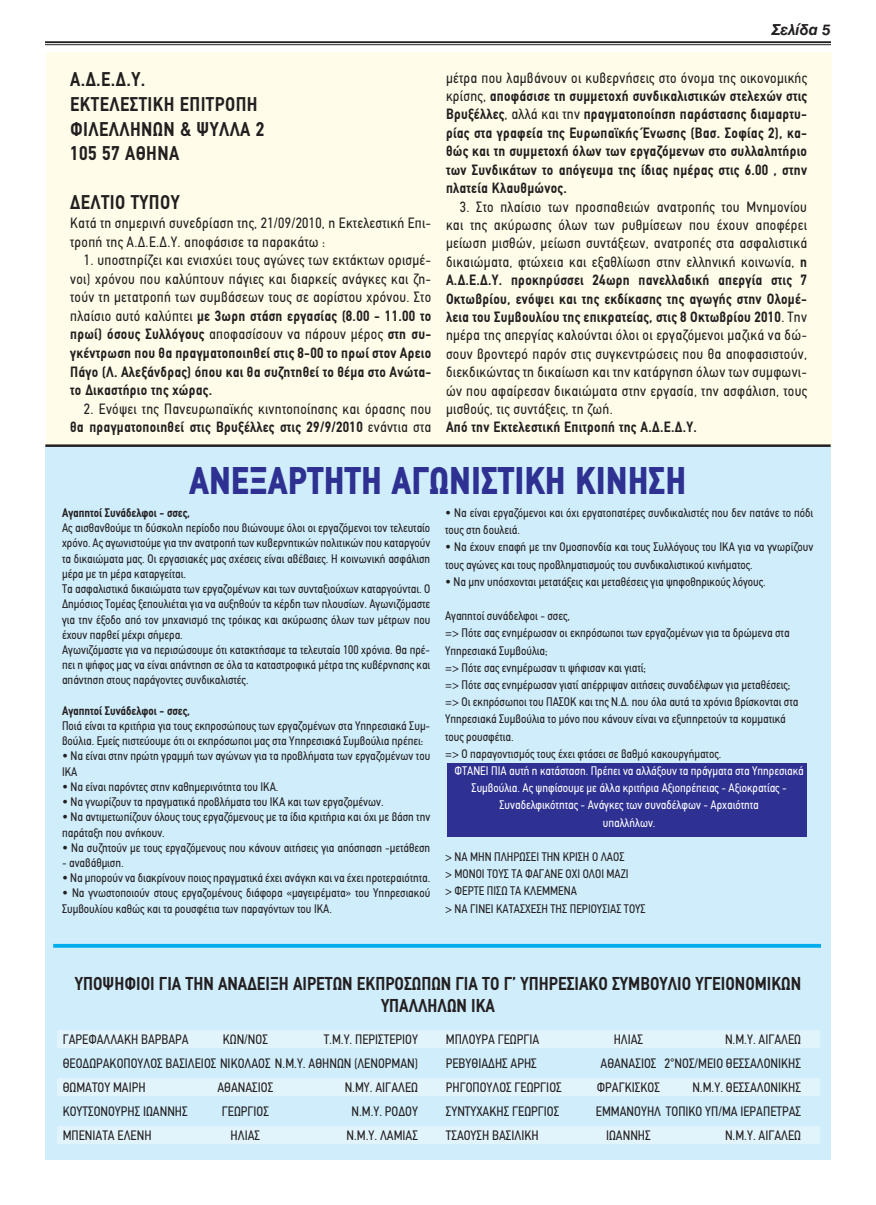
<style>
.page{position:relative;width:876px;height:1205px;background:#fff}
.page>*{position:absolute;margin:0;border:0;box-sizing:border-box;transform-origin:0 0}
.t1{font:900 condensed 38.75px "PF Din Text";color:#2e3092}
.t2{font:700 20px/24.6px "PF Din Text Condensed";letter-spacing:.02em;color:#231f20}
.t3{font:700 18.75px/22.5px "PF Din Text Condensed";color:#231f20;text-align:center}
.t4{font:15px/18.4px "PF Din Text Condensed";letter-spacing:.02em;color:#231f20;text-align:justify}
.t5{font:700 15px/18.4px "PF Din Text Condensed";letter-spacing:.02em;color:#231f20;text-align:justify}
.t6{font:italic 15px "UB Helvetica Bold";color:#231f20}
.t7{font:13.75px/24px "PF Din Text Condensed";color:#231f20;text-align:justify}
.t8{font:12.5px/15.2px "PF Din Text Condensed";color:#231f20}
.t9{font:12.5px/17.2px "PF Din Text Condensed";color:#fff;text-align:center}
.t10{font:700 12.5px "PF Din Text Condensed";color:#231f20}
.s1{font-weight:700}
.s2{font-weight:400}
</style>
<div class="page">
<hr style="left:45px;top:41px;width:785px;height:2px;background:#231f20">
<hr style="left:45px;top:44px;width:785px;height:1px;background:#231f20">
<div style="left:46px;top:52px;width:785px;height:428px;background:#fffde9"></div>
<div style="left:46px;top:447px;width:784px;height:713px;background:#cfedfb"></div>
<div style="left:58px;top:1031px;width:761px;height:17px;background:#e1f4fc"></div>
<div style="left:58px;top:1078px;width:761px;height:17px;background:#e1f4fc"></div>
<div style="left:58px;top:1126px;width:761px;height:17px;background:#e1f4fc"></div>
<div style="left:446px;top:763px;width:360px;height:73px;background:#2e3092"></div>
<hr style="left:45px;top:444px;width:785px;height:3px;background:#231f20">
<svg style="left:53px;top:944px;width:767px;height:4px;background:#0cb1ef"></svg>
<h2 class="t2" style="left:70px;top:69px;width:196px">Α.Δ.Ε.Δ.Υ.<br>ΕΚΤΕΛΕΣΤΙΚΗ ΕΠΙΤΡΟΠΗ<br>ΦΙΛΕΛΛΗΝΩΝ &amp; ΨΥΛΛΑ 2<br>105 57 ΑΘΗΝΑ</h2>
<h2 class="t2" style="left:70px;top:192px;width:111px">ΔΕΛΤΙΟ ΤΥΠΟΥ</h2>
<p class="t4" style="left:70px;top:215px;width:362px">Κατά τη σημερινή συνεδρίαση της, 21/09/2010, η Εκτελεστική Επι&shy;τροπή της Α.Δ.Ε.Δ.Υ. αποφάσισε τα παρακάτω :</p>
<p class="t4" style="left:70px;top:252px;width:362px;text-indent:14px">1. υποστηρίζει και ενισχύει τους αγώνες των εκτάκτων ορισμέ&shy;νοι) χρόνου που καλύπτουν πάγιες και διαρκείς ανάγκες και ζη&shy;τούν τη μετατροπή των συμβάσεων τους σε αορίστου χρόνου. Στο πλαίσιο αυτό καλύπτει <span class="s1">με 3ωρη στάση εργασίας (8.00 - 11.00 το πρωί) όσους Συλλόγους</span> αποφασίσουν να πάρουν μέρος <span class="s1">στη συ&shy;γκέντρωση που θα πραγματοποιηθεί στις 8-00 το πρωί στον Αρειο Πάγο (Λ. Αλεξάνδρας) όπου και θα συζητηθεί το θέμα στο Ανώτα&shy;το Δικαστήριο της χώρας.</span></p>
<p class="t4" style="left:70px;top:401px;width:362px;text-align:right">2. Ενόψει της Πανευρωπαϊκής κινητοποίησης και όρασης που <span class="s1">θα πραγματοποιηθεί στις Βρυξέλλες στις 29/9/2010</span> ενάντια στα</p>
<p class="t6" style="left:771px;top:20px;width:61px">Σελίδα 5</p>
<p class="t5" style="left:446px;top:70px;width:362px"><span class="s2">μέτρα που λαμβάνουν οι κυβερνήσεις στο όνομα της οικονομικής κρίσης,</span> αποφάσισε τη συμμετοχή συνδικαλιστικών στελεχών στις Βρυξέλλες<span class="s2">, αλλά και την</span> πραγματοποίηση παράστασης διαμαρτυ&shy;ρίας στα γραφεία της Ευρωπαϊκής Ένωσης (Βασ. Σοφίας 2), κα&shy;θώς και τη συμμετοχή όλων των εργαζόμενων στο συλλαλητήριο των Συνδικάτων το απόγευμα της ίδιας ημέρας στις 6.00 , στην πλατεία Κλαυθμώνος.</p>
<p class="t4" style="left:446px;top:199px;width:362px;text-indent:14px">3. Στο πλαίσιο των προσπαθειών ανατροπής του Μνημονίου και της ακύρωσης όλων των ρυθμίσεων που έχουν αποφέρει μείωση μισθών, μείωση συντάξεων, ανατροπές στα ασφαλιστικά δικαιώματα, φτώχεια και εξαθλίωση στην ελληνική κοινωνία, <span class="s1">η Α.Δ.Ε.Δ.Υ. προκηρύσσει 24ωρη πανελλαδική απεργία στις 7<br>Οκτωβρίου, ενόψει και της εκδίκασης της αγωγής στην Ολομέ&shy;λεια του Συμβουλίου της επικρατείας, στις 8 Οκτωβρίου 2010</span>. Την ημέρα της απεργίας καλούνται όλοι οι εργαζόμενοι μαζικά να δώ&shy;σουν βροντερό παρόν στις συγκεντρώσεις που θα αποφασιστούν, διεκδικώντας τη δικαίωση και την κατάργηση όλων των συμφωνι&shy;ών που αφαίρεσαν δικαιώματα στην εργασία, την ασφάλιση, τους μισθούς, τις συντάξεις, τη ζωή.</p>
<p class="t5" style="left:446px;top:419px;width:252px">Από την Εκτελεστική Επιτροπή της Α.Δ.Ε.Δ.Υ.</p>
<h1 class="t1" style="left:189px;top:467px;width:498px">ΑΝΕΞΑΡΤΗΤΗ ΑΓΩΝΙΣΤΙΚΗ ΚΙΝΗΣΗ</h1>
<p class="t10" style="left:62px;top:508px;width:129px">Αγαπητοί Συνάδελφοι - σσες,</p>
<p class="t8" style="left:62px;top:521px;width:369px">Ας αισθανθούμε τη δύσκολη περίοδο που βιώνουμε όλοι οι εργαζόμενοι τον τελευταίο χρόνο. Ας αγωνιστούμε για την ανατροπή των κυβερνητικών πολιτικών που καταργούν τα δικαιώματα μας. Οι εργασιακές μας σχέσεις είναι αβέβαιες. Η κοινωνική ασφάλιση μέρα με τη μέρα καταργείται.<br>Τα ασφαλιστικά δικαιώματα των εργαζομένων και των συνταξιούχων καταργούνται. Ο Δημόσιος Τομέας ξεπουλιέται για να αυξηθούν τα κέρδη των πλουσίων. Αγωνιζόμαστε για την έξοδο από τον μηχανισμό της τρόικας και ακύρωσης όλων των μέτρων που έχουν παρθεί μέχρι σήμερα.<br>Αγωνιζόμαστε για να περισώσουμε ότι κατακτήσαμε τα τελευταία 100 χρόνια. Θα πρέ&shy;πει η ψήφος μας να είναι απάντηση σε όλα τα καταστροφικά μέτρα της κυβέρνησης και απάντηση στους παράγοντες συνδικαλιστές.</p>
<p class="t10" style="left:62px;top:706px;width:129px">Αγαπητοί Συνάδελφοι - σσες,</p>
<p class="t8" style="left:62px;top:719px;width:369px">Ποιά είναι τα κριτήρια για τους εκπροσώπους των εργαζομένων στα Υπηρεσιακά Συμ&shy;βούλια. Εμείς πιστεύουμε ότι οι εκπρόσωποι μας στα Υπηρεσιακά Συμβούλια πρέπει:</p>
<p class="t8" style="left:62px;top:750px;width:369px">• Να είναι στην πρώτη γραμμή των αγώνων για τα προβλήματα των εργαζομένων του<br>ΙΚΑ</p>
<p class="t8" style="left:62px;top:780px;width:218px">• Να είναι παρόντες στην καθημερινότητα του ΙΚΑ.</p>
<p class="t8" style="left:62px;top:795px;width:323px">• Να γνωρίζουν τα πραγματικά προβλήματα του ΙΚΑ και των εργαζομένων.</p>
<p class="t8" style="left:62px;top:810px;width:369px">• Να αντιμετωπίζουν όλους τους εργαζόμενους με τα ίδια κριτήρια και όχι με βάση την παράταξη που ανήκουν.</p>
<p class="t8" style="left:62px;top:841px;width:369px">• Να συζητούν με τους εργαζόμενους που κάνουν αιτήσεις για απόσπαση -μετάθεση</p>
<p class="t8" style="left:62px;top:856px;width:63px">- αναβάθμιση.</p>
<p class="t8" style="left:62px;top:871px;width:369px">• Να μπορούν να διακρίνουν ποιος πραγματικά έχει ανάγκη και να έχει προτεραιότητα.</p>
<p class="t8" style="left:62px;top:887px;width:369px">• Να γνωστοποιούν στους εργαζομένους διάφορα «μαγειρέματα» του Υπηρεσιακού<br>Συμβουλίου καθώς και τα ρουσφέτια των παραγόντων του ΙΚΑ.</p>
<p class="t8" style="left:445px;top:505px;width:369px;line-height:17.2px">• Να είναι εργαζόμενοι και όχι εργατοπατέρες συνδικαλιστές που δεν πατάνε το πόδι τους στη δουλειά.</p>
<p class="t8" style="left:445px;top:540px;width:369px;line-height:17.2px">• Να έχουν επαφή με την Ομοσπονδία και τους Συλλόγους του ΙΚΑ για να γνωρίζουν τους αγώνες και τους προβληματισμούς του συνδικαλιστικού κινήματος.</p>
<p class="t8" style="left:445px;top:575px;width:322px">• Να μην υπόσχονται μετατάξεις και μεταθέσεις για ψηφοθηρικούς λόγους.</p>
<p class="t8" style="left:445px;top:608px;width:354px;line-height:17.2px">Αγαπητοί συνάδελφοι - σσες,<br>=&gt; Πότε σας ενημέρωσαν οι εκπρόσωποι των εργαζομένων για τα δρώμενα στα Υπηρεσιακά Συμβούλια;<br>=&gt; Πότε σας ενημέρωσαν τι ψήφισαν και γιατί;<br>=&gt; Πότε σας ενημέρωσαν γιατί απέρριψαν αιτήσεις συναδέλφων για μεταθέσεις; =&gt; Οι εκπρόσωποι του ΠΑΣΟΚ και της Ν.Δ. που όλα αυτά τα χρόνια βρίσκονται στα Υπηρεσιακά Συμβούλια το μόνο που κάνουν είναι να εξυπηρετούν τα κομματικά τους ρουσφέτια.<br>=&gt; Ο παραγοντισμός τους έχει φτάσει σε βαθμό κακουργήματος.</p>
<p class="t9" style="left:454px;top:763px;width:350px">ΦΤΑΝΕΙ ΠΙΑ αυτή η κατάσταση. Πρέπει να αλλάξουν τα πράγματα στα Υπηρεσιακά Συμβούλια. Ας ψηφίσουμε με άλλα κριτήρια Αξιοπρέπειας - Αξιοκρατίας - Συναδελφικότητας - Ανάγκες των συναδέλφων - Αρχαιότητα<br>υπαλλήλων.</p>
<p class="t8" style="left:445px;top:849px;width:202px;line-height:17.2px">&gt; ΝΑ ΜΗΝ ΠΛΗΡΩΣΕΙ ΤΗΝ ΚΡΙΣΗ Ο ΛΑΟΣ<br>&gt; ΜΟΝΟΙ ΤΟΥΣ ΤΑ ΦΑΓΑΝΕ ΟΧΙ ΟΛΟΙ ΜΑΖΙ<br>&gt; ΦΕΡΤΕ ΠΙΣΩ ΤΑ ΚΛΕΜΜΕΝΑ<br>&gt; ΝΑ ΓΙΝΕΙ ΚΑΤΑΣΧΕΣΗ ΤΗΣ ΠΕΡΙΟΥΣΙΑΣ ΤΟΥΣ</p>
<h3 class="t3" style="left:75px;top:974px;width:727px">ΥΠΟΨΗΦΙΟΙ ΓΙΑ ΤΗΝ ΑΝΑΔΕΙΞΗ ΑΙΡΕΤΩΝ ΕΚΠΡΟΣΩΠΩΝ ΓΙΑ ΤΟ Γ’ ΥΠΗΡΕΣΙΑΚΟ ΣΥΜΒΟΥΛΙΟ ΥΓΕΙΟΝΟΜΙΚΩΝ<br>ΥΠΑΛΛΗΛΩΝ ΙΚΑ</h3>
<p class="t7" style="left:63px;top:1029px;width:356px;text-indent:261px">Τ.Μ.Υ. ΠΕΡΙΣΤΕΡΙΟΥ ΘΕΟΔΩΡΑΚΟΠΟΥΛΟΣ ΒΑΣΙΛΕΙΟΣ ΝΙΚΟΛΑΟΣ Ν.Μ.Υ. ΑΘΗΝΩΝ (ΛΕΝΟΡΜΑΝ)<br>ΘΩΜΑΤΟΥ ΜΑΙΡΗ</p>
<p class="t7" style="left:63px;top:1029px;width:127px">ΓΑΡΕΦΑΛΛΑΚΗ ΒΑΡΒΑΡΑ</p>
<p class="t7" style="left:223px;top:1029px;width:47px">ΚΩΝ/ΝΟΣ</p>
<p class="t7" style="left:217px;top:1077px;width:57px">ΑΘΑΝΑΣΙΟΣ</p>
<p class="t7" style="left:344px;top:1077px;width:75px">Ν.MY. ΑΙΓΑΛΕΩ</p>
<p class="t7" style="left:63px;top:1101px;width:126px">ΚΟΥΤΣΟΝΟΥΡΗΣ ΙΩΑΝΝΗΣ</p>
<p class="t7" style="left:222px;top:1101px;width:49px">ΓΕΩΡΓΙΟΣ</p>
<p class="t7" style="left:351px;top:1101px;width:68px">Ν.Μ.Υ. ΡΟΔΟΥ</p>
<p class="t7" style="left:63px;top:1125px;width:90px">ΜΠΕΝΙΑΤΑ ΕΛΕΝΗ</p>
<p class="t7" style="left:230px;top:1125px;width:31px">ΗΛΙΑΣ</p>
<p class="t7" style="left:346px;top:1125px;width:73px">Ν.Μ.Υ. ΛΑΜΙΑΣ</p>
<p class="t7" style="left:445px;top:1029px;width:95px">ΜΠΛΟΥΡΑ ΓΕΩΡΓΙΑ</p>
<p class="t7" style="left:613px;top:1029px;width:31px">ΗΛΙΑΣ</p>
<p class="t7" style="left:724px;top:1029px;width:78px">Ν.Μ.Υ. ΑΙΓΑΛΕΩ</p>
<p class="t7" style="left:445px;top:1053px;width:92px">ΡΕΒΥΘΙΑΔΗΣ ΑΡΗΣ</p>
<p class="t7" style="left:600px;top:1053px;width:202px">ΑΘΑΝΑΣΙΟΣ 2°ΝΟΣ/ΜΕΙΟ ΘΕΣΣΑΛΟΝΙΚΗΣ</p>
<p class="t7" style="left:445px;top:1077px;width:117px">ΡΗΓΟΠΟΥΛΟΣ ΓΕΩΡΓΙΟΣ</p>
<p class="t7" style="left:596px;top:1077px;width:65px">ΦΡΑΓΚΙΣΚΟΣ</p>
<p class="t7" style="left:692px;top:1077px;width:110px">Ν.Μ.Υ. ΘΕΣΣΑΛΟΝΙΚΗΣ</p>
<p class="t7" style="left:445px;top:1101px;width:115px">ΣΥΝΤΥΧΑΚΗΣ ΓΕΩΡΓΙΟΣ</p>
<p class="t7" style="left:595px;top:1101px;width:207px">ΕΜΜΑΝΟΥΗΛ ΤΟΠΙΚΟ ΥΠ/ΜΑ ΙΕΡΑΠΕΤΡΑΣ</p>
<p class="t7" style="left:445px;top:1125px;width:94px">ΤΣΑΟΥΣΗ ΒΑΣΙΛΙΚΗ</p>
<p class="t7" style="left:606px;top:1125px;width:46px">ΙΩΑΝΝΗΣ</p>
<p class="t7" style="left:724px;top:1125px;width:78px">Ν.Μ.Υ. ΑΙΓΑΛΕΩ</p>
</div>
